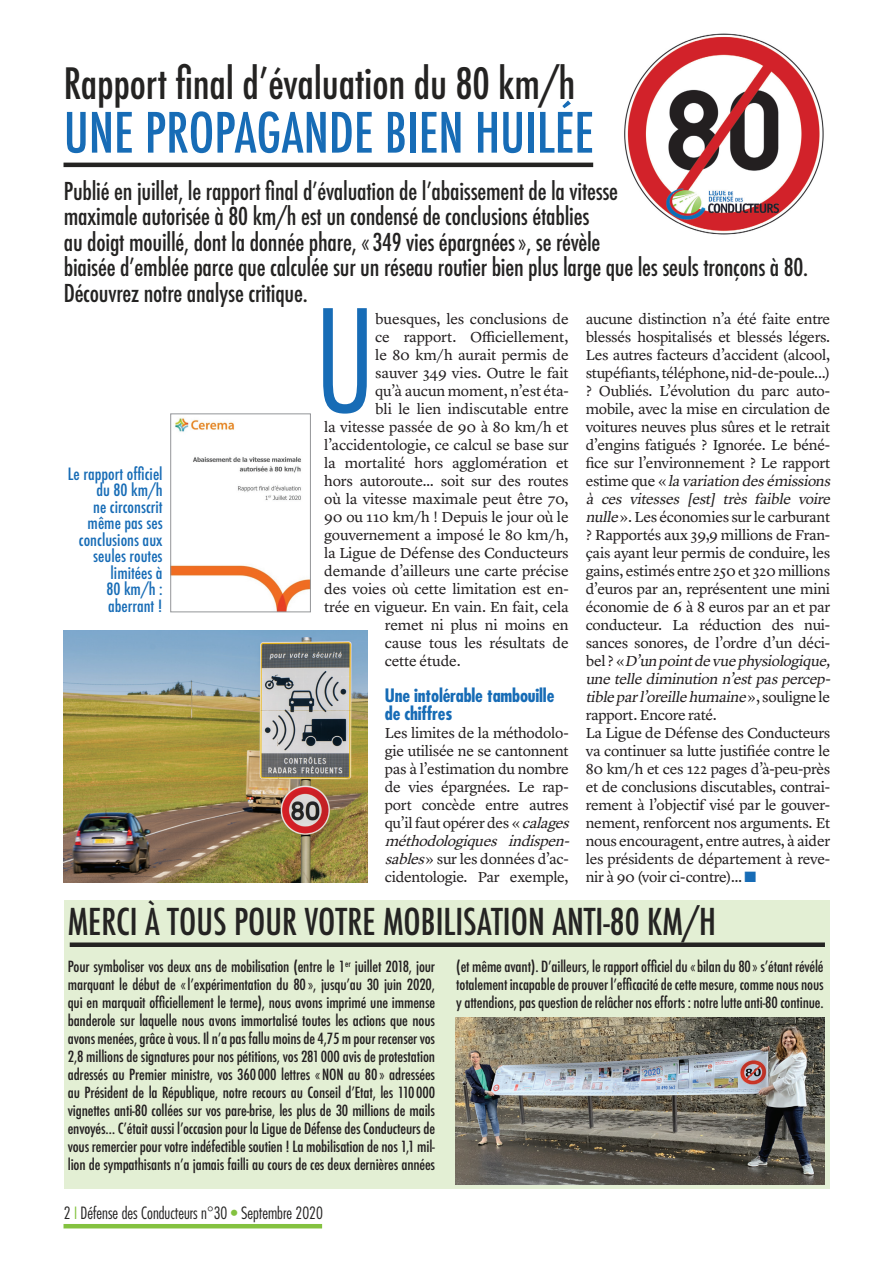
<style>
.page{position:relative;width:893px;height:1263px;background:#fff}
.page>*{position:absolute;margin:0;border:0;box-sizing:border-box;transform-origin:0 0}
.t1{font:500 condensed 54px "Futura";color:#176cb6}
.t2{font:500 condensed 42px "Futura";letter-spacing:-.005em;color:#242322}
.t3{font:500 condensed 36px "Futura";color:#242322}
.t4{font:500 condensed 24px/25.5px "Futura";letter-spacing:-.01em;color:#242322}
.t5{font:700 condensed 18px/18px "Futura";letter-spacing:-.01em;color:#176cb6}
.t6{font:500 condensed 16.5px/16.5px "Futura";color:#176cb6;text-align:right}
.t7{font:300 condensed 16.5px "Futura";color:#242322}
.t8{font:15px/18px "Lyon Text";letter-spacing:-.02em;color:#231f20}
.t9{font:500 condensed 15px/18px "Futura";letter-spacing:-.01em;color:#231f20;text-align:justify}
.s1{font-style:italic}
.s2{color:#176cb6}
.s3{color:#84c240}
</style>
<div class="page">
<hr style="left:64px;top:163px;width:529px;height:4px;background:#242322">
<svg style="left:323px;top:308px;width:44px;height:106px"></svg>
<div style="left:64px;top:900px;width:765px;height:288px;background:#e3efd4"></div>
<div style="left:70px;top:942px;width:755px;height:5px;background:#242322"></div>
<img style="left:173px;top:418px;width:136px;height:192px">
<div style="left:171px;top:414px;width:140px;height:198px;border:1px solid #939598"></div>
<img style="left:455px;top:1017px;width:370px;height:168px">
<hr style="left:64px;top:1224px;width:258px;height:4px;background:#84c240">
<img style="left:624px;top:33px;width:200px;height:202px">
<img style="left:64px;top:630px;width:304px;height:252px">
<h2 class="t2" style="left:64px;top:56px;width:513px">Rapport final d’évaluation du 80 km/h</h2>
<h1 class="t1" style="left:64px;top:98px;width:532px">UNE PROPAGANDE BIEN HUILÉE</h1>
<p class="t4" style="left:64px;top:178px;width:746px">Publié en juillet, le rapport final d’évaluation de l’abaissement de la vitesse<br>maximale autorisée à 80 km/h est un condensé de conclusions établies<br>au doigt mouillé, dont la donnée phare, «349 vies épargnées», se révèle<br>biaisée d’emblée parce que calculée sur un réseau routier bien plus large que les seuls tronçons à 80.<br>Découvrez notre analyse critique.</p>
<p class="t8" style="left:375px;top:309px;width:195px">buesques, les conclusions de</p>
<p class="t8" style="left:375px;top:327px;width:195px">ce rapport. Officiellement,</p>
<p class="t8" style="left:375px;top:345px;width:195px">le 80 km/h aurait permis de</p>
<p class="t8" style="left:375px;top:363px;width:195px">sauver 349 vies. Outre le fait</p>
<p class="t8" style="left:375px;top:381px;width:195px">qu’à aucun moment, n’est éta-</p>
<p class="t8" style="left:375px;top:399px;width:195px">bli le lien indiscutable entre</p>
<p class="t8" style="left:324px;top:417px;width:246px">la vitesse passée de 90 à 80 km/h et</p>
<p class="t8" style="left:324px;top:435px;width:246px">l’accidentologie, ce calcul se base sur</p>
<p class="t8" style="left:324px;top:453px;width:246px">la mortalité hors agglomération et</p>
<p class="t8" style="left:324px;top:471px;width:246px">hors autoroute… soit sur des routes</p>
<p class="t8" style="left:324px;top:489px;width:246px">où la vitesse maximale peut être 70,</p>
<p class="t8" style="left:324px;top:507px;width:246px">90 ou 110 km/h ! Depuis le jour où le</p>
<p class="t8" style="left:324px;top:525px;width:246px">gouvernement a imposé le 80 km/h,</p>
<p class="t8" style="left:324px;top:543px;width:246px">la Ligue de Défense des Conducteurs</p>
<p class="t8" style="left:324px;top:561px;width:246px">demande d’ailleurs une carte précise</p>
<p class="t8" style="left:324px;top:579px;width:246px">des voies où cette limitation est en-</p>
<p class="t8" style="left:324px;top:597px;width:246px">trée en vigueur. En vain. En fait, cela</p>
<p class="t8" style="left:385px;top:615px;width:185px">remet ni plus ni moins en</p>
<p class="t8" style="left:385px;top:633px;width:185px">cause tous les résultats de</p>
<p class="t8" style="left:385px;top:651px;width:77px">cette étude.</p>
<p class="t5" style="left:385px;top:686px;width:171px">Une intolérable tambouille de chiffres</p>
<p class="t8" style="left:385px;top:723px;width:191px">Les limites de la méthodolo&shy;gie utilisée ne se cantonnent pas à l’estimation du nombre de vies épargnées. Le rap&shy;port concède entre autres qu’il faut opérer des « <span class="s1">calages méthodologiques indispen&shy;sables</span>» sur les données d’ac&shy;cidentologie. Par exemple,</p>
<p class="t8" style="left:586px;top:309px;width:250px">aucune distinction n’a été faite entre blessés hospitalisés et blessés légers.<br>Les autres facteurs d’accident (alcool, stupéfiants, téléphone, nid-de-poule...) ? Oubliés. L’évolution du parc auto&shy;mobile, avec la mise en circulation de voitures neuves plus sûres et le retrait d’engins fatigués ? Ignorée. Le béné&shy;fice sur l’environnement ? Le rapport e s t i m e q u e « <span class="s1">la variation desémissions à ces vitesses [est] très faible voire nulle</span> ». Les économies sur le carburant ? Rapportés aux 39,9 millions de Fran&shy;çais ayant leur permis de conduire, les gains, estimés entre 250 et 320 millions d’euros par an, représentent une mini économie de 6 à 8 euros par an et par conducteur. La réduction des nui&shy;sances sonores, de l’ordre d’un déci&shy;b e l ? « <span class="s1">D’un pointde vue physiologique, une telle diminution n’estpaspercep&shy;tible parl’oreille humaine</span> » , s o u l i g n e l e rapport. Encore raté.<br>La Ligue de Défense des Conducteurs va continuer sa lutte justifiée contre le 80 km/h et ces 122 pages d’à-peu-près et de conclusions discutables, contrai&shy;rement à l’objectif visé par le gouver&shy;nement, renforcent nos arguments. Et nous encouragent, entre autres, à aider les présidents de département à reve&shy;nir à 90 (voir ci-contre)… <span class="s2">■</span></p>
<p class="t6" style="left:68px;top:466px;width:96px">Le rapport officiel du 80 km/h<br>ne circonscrit même pas ses conclusions aux seules routes limitées à<br>80 km/h : aberrant !</p>
<h3 class="t3" style="left:68px;top:899px;width:650px">MERCI À TOUS POUR VOTRE MOBILISATION ANTI-80 KM/H</h3>
<p class="t9" style="left:68px;top:958px;width:369px">Pour symboliser vos deux ans de mobilisation (entre le 1<sup>er</sup> juillet 2018, jour marquant le début de «l’expérimentation du 80 », jusqu’au 30 juin 2020, qui en marquait officiellement le terme), nous avons imprimé une immense banderole sur laquelle nous avons immortalisé toutes les actions que nous avons menées, grâce à vous. Il n’a pas fallu moins de 4,75 m pour recenser vos 2,8 millions de signatures pour nos pétitions, vos 281 000 avis de protestation adressés au Premier ministre, vos 360000 lettres «NON au 80 » adressées au Président de la République, notre recours au Conseil d’Etat, les 110000 vignettes anti-80 collées sur vos pare-brise, les plus de 30 millions de mails envoyés… C’était aussi l’occasion pour la Ligue de Défense des Conducteurs de vous remercier pour votre indéfectible soutien ! La mobilisation de nos 1,1 mil&shy;lion de sympathisants n’a jamais failli au cours de ces deux dernières années</p>
<p class="t9" style="left:456px;top:958px;width:369px">(et même avant). D’ailleurs, le rapport officiel du «bilan du 80» s’étant révélé totalement incapable de prouver l’efficacité de cette mesure, comme nous nous y attendions, pas question de relâcher nos efforts : notre lutte anti-80 continue.</p>
<p class="t7" style="left:64px;top:1203px;width:261px">2 <span class="s3">I</span> Défense des Conducteurs n°30 <span class="s3">•</span> Septembre 2020</p>
</div>
